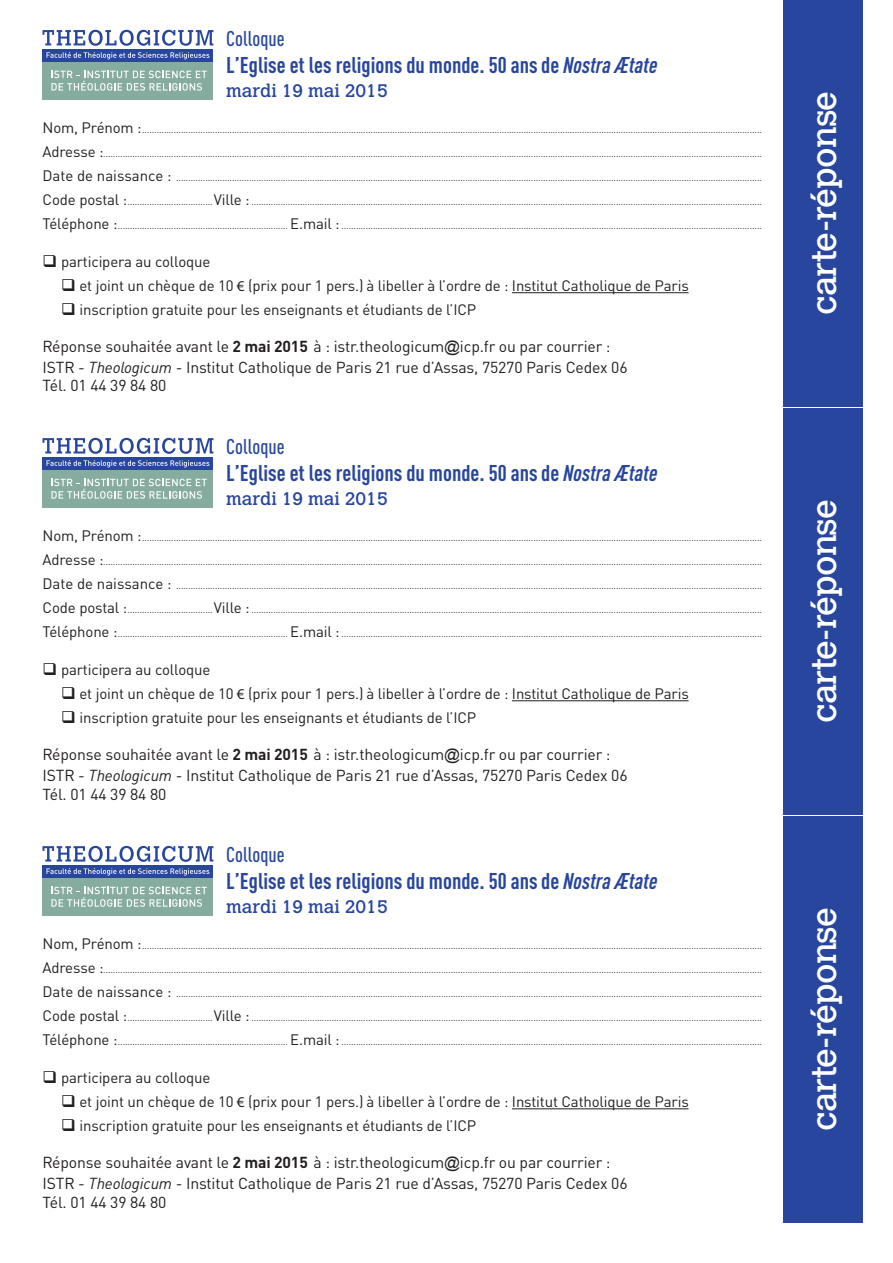
<style>
.page{position:relative;width:893px;height:1263px;background:#fff}
.page>*{position:absolute;margin:0;border:0;box-sizing:border-box;transform-origin:0 0}
.t1{font:34.5px "Calvert MT Std";letter-spacing:-.02em;color:#fff}
.t2{font:700 condensed 22.5px "DINOT";color:#28469d}
.t3{font:500 condensed 21px "DINOT";color:#28469d}
.t4{font:18px "Calvert MT Std";color:#28469d}
.t5{font:15.75px/21px "DINOT";letter-spacing:-.01em;color:#231f20}
.t6{font:15px "DINOT";letter-spacing:-.01em;color:#231f20}
.t7{font:9px "DINOT";color:#231f20}
.s1{font-style:italic}
.s2{font-size:15px}
.s3{font-family:"Myriad Pro"}
.s4{font-weight:700}
.s5{font-family:"Arial"}
</style>
<div class="page">
<hr style="left:512px;top:292px;width:177px;height:1px;background:#231f20">
<div style="left:783px;top:0;width:80px;height:406px;background:#28469d"></div>
<svg style="left:43px;top:30px;width:170px;height:16px"></svg>
<div style="left:43px;top:49px;width:170px;height:13px;background:#28469d"></div>
<svg style="left:47px;top:52px;width:162px;height:7px"></svg>
<div style="left:43px;top:62px;width:170px;height:37px;background:#86ac9f"></div>
<svg style="left:51px;top:71px;width:156px;height:20px"></svg>
<hr style="left:512px;top:700px;width:177px;height:1px;background:#231f20">
<div style="left:783px;top:408px;width:80px;height:406px;background:#28469d"></div>
<svg style="left:43px;top:438px;width:170px;height:16px"></svg>
<div style="left:43px;top:457px;width:170px;height:13px;background:#28469d"></div>
<svg style="left:47px;top:460px;width:162px;height:7px"></svg>
<div style="left:43px;top:470px;width:170px;height:37px;background:#86ac9f"></div>
<svg style="left:51px;top:479px;width:156px;height:20px"></svg>
<hr style="left:512px;top:1108px;width:177px;height:1px;background:#231f20">
<div style="left:783px;top:816px;width:80px;height:406px;background:#28469d"></div>
<svg style="left:43px;top:846px;width:170px;height:16px"></svg>
<div style="left:43px;top:865px;width:170px;height:13px;background:#28469d"></div>
<svg style="left:47px;top:868px;width:162px;height:7px"></svg>
<div style="left:43px;top:878px;width:170px;height:37px;background:#86ac9f"></div>
<svg style="left:51px;top:887px;width:156px;height:20px"></svg>
<h3 class="t3" style="left:226px;top:26px;width:60px">Colloque</h3>
<h2 class="t2" style="left:226px;top:51px;width:433px">L’Eglise et les religions du monde. 50 ans de <span class="s1">Nostra Ætate</span></h2>
<h3 class="t4" style="left:226px;top:80px;width:163px">mardi 19 mai 2015</h3>
<p class="t7" style="left:43px;top:124px;width:721px"><span class="s2">Nom, Prénom :</span>...............................................................................................................................................................................................................................................................</p>
<p class="t7" style="left:43px;top:148px;width:721px"><span class="s2">Adresse :</span>...............................................................................................................................................................................................................................................................................</p>
<p class="t7" style="left:43px;top:172px;width:721px"><span class="s2">Date de naissance :</span> .................................................................................................................................................................................................................................................</p>
<p class="t7" style="left:43px;top:196px;width:721px"><span class="s2">Code postal :</span>...................................<span class="s2">Ville :</span> ..................................................................................................................................................................................................................</p>
<p class="t7" style="left:43px;top:220px;width:721px"><span class="s2">Téléphone :</span>...................................................................... <span class="s2">E.mail :</span> .............................................................................................................................................................................</p>
<h3 class="t6" style="left:43px;top:252px;width:169px">❑ participera au colloque</h3>
<h3 class="t6" style="left:61px;top:276px;width:629px">❑ et joint un chèque de 10 <span class="s3">€</span> (prix pour 1 pers.) à libeller à l’ordre de : Institut Catholique de Paris</h3>
<h3 class="t6" style="left:61px;top:300px;width:417px">❑ inscription gratuite pour les enseignants et étudiants de l’ICP</h3>
<h3 class="t5" style="left:43px;top:335px;width:587px">Réponse souhaitée avant le <span class="s4">2 mai 2015</span> à : istr.theologicum<span class="s5">@</span>icp.fr ou par courrier :<br>ISTR - <span class="s1">Theologicum</span> - Institut Catholique de Paris 21 rue d’Assas, 75270 Paris Cedex 06</h3>
<h3 class="t5" style="left:43px;top:375px;width:125px">Tél. 01 44 39 84 80</h3>
<h3 class="t3" style="left:226px;top:434px;width:60px">Colloque</h3>
<h2 class="t2" style="left:226px;top:459px;width:433px">L’Eglise et les religions du monde. 50 ans de <span class="s1">Nostra Ætate</span></h2>
<h3 class="t4" style="left:226px;top:488px;width:163px">mardi 19 mai 2015</h3>
<p class="t7" style="left:43px;top:532px;width:721px"><span class="s2">Nom, Prénom :</span>...............................................................................................................................................................................................................................................................</p>
<p class="t7" style="left:43px;top:556px;width:721px"><span class="s2">Adresse :</span>...............................................................................................................................................................................................................................................................................</p>
<p class="t7" style="left:43px;top:580px;width:721px"><span class="s2">Date de naissance :</span> .................................................................................................................................................................................................................................................</p>
<p class="t7" style="left:43px;top:604px;width:721px"><span class="s2">Code postal :</span>...................................<span class="s2">Ville :</span> ..................................................................................................................................................................................................................</p>
<p class="t7" style="left:43px;top:628px;width:721px"><span class="s2">Téléphone :</span>...................................................................... <span class="s2">E.mail :</span> .............................................................................................................................................................................</p>
<h3 class="t6" style="left:43px;top:660px;width:169px">❑ participera au colloque</h3>
<h3 class="t6" style="left:61px;top:684px;width:629px">❑ et joint un chèque de 10 <span class="s3">€</span> (prix pour 1 pers.) à libeller à l’ordre de : Institut Catholique de Paris</h3>
<h3 class="t6" style="left:61px;top:708px;width:417px">❑ inscription gratuite pour les enseignants et étudiants de l’ICP</h3>
<h3 class="t5" style="left:43px;top:743px;width:587px">Réponse souhaitée avant le <span class="s4">2 mai 2015</span> à : istr.theologicum<span class="s5">@</span>icp.fr ou par courrier :<br>ISTR - <span class="s1">Theologicum</span> - Institut Catholique de Paris 21 rue d’Assas, 75270 Paris Cedex 06</h3>
<h3 class="t5" style="left:43px;top:783px;width:125px">Tél. 01 44 39 84 80</h3>
<h3 class="t3" style="left:226px;top:842px;width:60px">Colloque</h3>
<h2 class="t2" style="left:226px;top:867px;width:433px">L’Eglise et les religions du monde. 50 ans de <span class="s1">Nostra Ætate</span></h2>
<h3 class="t4" style="left:226px;top:896px;width:163px">mardi 19 mai 2015</h3>
<p class="t7" style="left:43px;top:940px;width:721px"><span class="s2">Nom, Prénom :</span>...............................................................................................................................................................................................................................................................</p>
<p class="t7" style="left:43px;top:964px;width:721px"><span class="s2">Adresse :</span>...............................................................................................................................................................................................................................................................................</p>
<p class="t7" style="left:43px;top:988px;width:721px"><span class="s2">Date de naissance :</span> .................................................................................................................................................................................................................................................</p>
<p class="t7" style="left:43px;top:1012px;width:721px"><span class="s2">Code postal :</span>...................................<span class="s2">Ville :</span> ..................................................................................................................................................................................................................</p>
<p class="t7" style="left:43px;top:1036px;width:721px"><span class="s2">Téléphone :</span>...................................................................... <span class="s2">E.mail :</span> .............................................................................................................................................................................</p>
<h3 class="t6" style="left:43px;top:1068px;width:169px">❑ participera au colloque</h3>
<h3 class="t6" style="left:61px;top:1092px;width:629px">❑ et joint un chèque de 10 <span class="s3">€</span> (prix pour 1 pers.) à libeller à l’ordre de : Institut Catholique de Paris</h3>
<h3 class="t6" style="left:61px;top:1116px;width:417px">❑ inscription gratuite pour les enseignants et étudiants de l’ICP</h3>
<h3 class="t5" style="left:43px;top:1151px;width:587px">Réponse souhaitée avant le <span class="s4">2 mai 2015</span> à : istr.theologicum<span class="s5">@</span>icp.fr ou par courrier :<br>ISTR - <span class="s1">Theologicum</span> - Institut Catholique de Paris 21 rue d’Assas, 75270 Paris Cedex 06</h3>
<h3 class="t5" style="left:43px;top:1191px;width:125px">Tél. 01 44 39 84 80</h3>
<h1 class="t1" style="left:804px;top:315px;width:226px;rotate:-90deg">carte-réponse</h1>
<h1 class="t1" style="left:804px;top:723px;width:226px;rotate:-90deg">carte-réponse</h1>
<h1 class="t1" style="left:804px;top:1131px;width:226px;rotate:-90deg">carte-réponse</h1>
</div>
